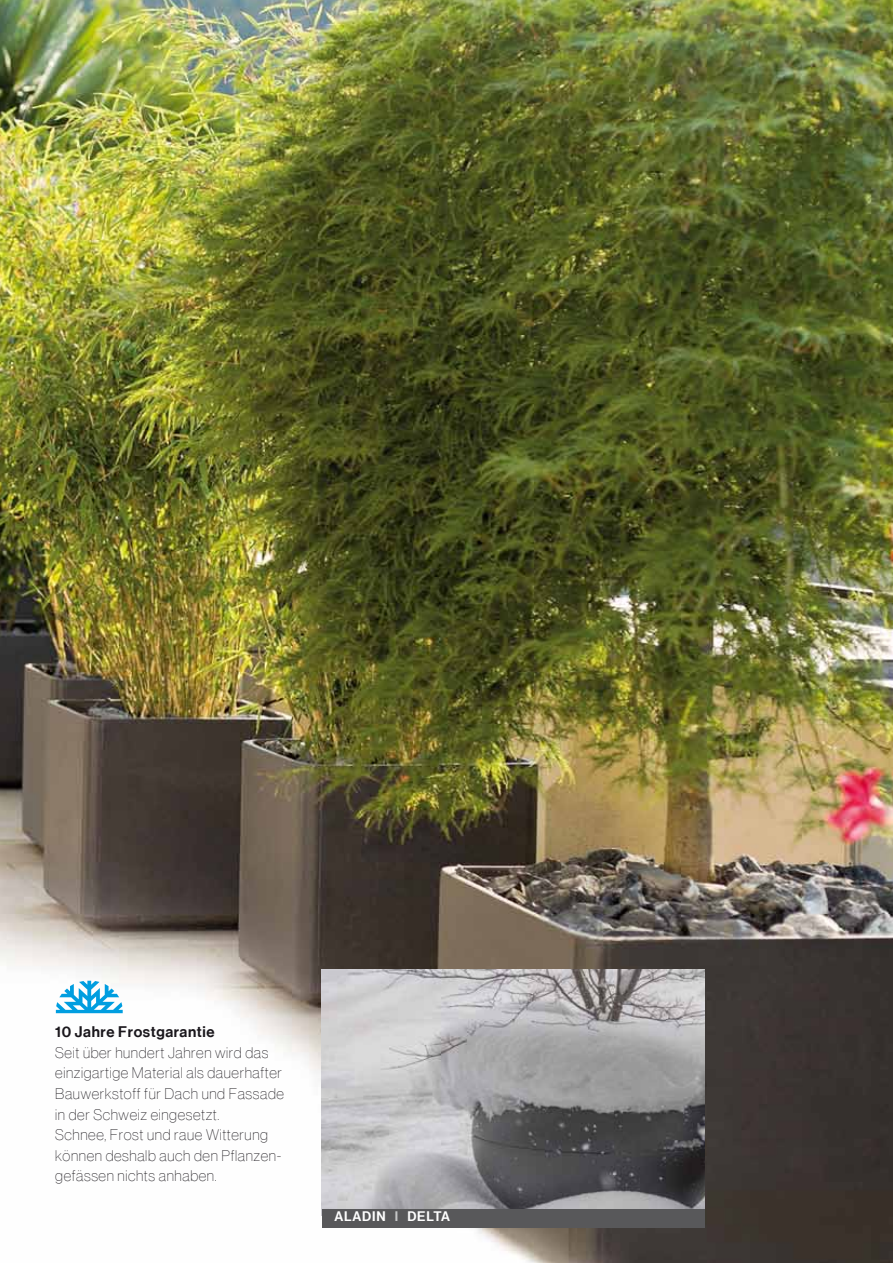
<style>
.page{position:relative;width:893px;height:1263px;background:#fff}
.page>*{position:absolute;margin:0;border:0;box-sizing:border-box;transform-origin:0 0}
.t1{font:15px/20.5px "N Haas Grotesk DS Pro 25 Th";letter-spacing:.04em;color:#1a171c}
.t2{font:15px "N Haas Grotesk DS Pro 65 Md";color:#1a171c}
.t3{font:13.5px "N Haas Grotesk DS Pro 65 Md";letter-spacing:.06em;color:#fff}
.s1{color:#c6c7c8}
</style>
<div class="page">
<img style="left:0;top:0;width:893px;height:1263px">
<img style="left:322px;top:969px;width:383px;height:246px">
<div style="left:322px;top:1209px;width:382px;height:18px;background:#58585a"></div>
<svg style="left:56px;top:981px;width:67px;height:32px"></svg>
<p class="t2" style="left:55px;top:1023px;width:161px">10 Jahre Frostgarantie</p>
<p class="t1" style="left:55px;top:1042px;width:230px">Seit über hundert Jahren wird das einzigartige Material als dauerhafter<br>Bauwerkstoff für Dach und Fassade in der Schweiz eingesetzt.<br>Schnee, Frost und raue Witterung können deshalb auch den Pflanzen&shy;gefässen nichts anhaben.</p>
<p class="t3" style="left:335px;top:1208px;width:117px">ALADIN <span class="s1">i</span> delta</p>
</div>
